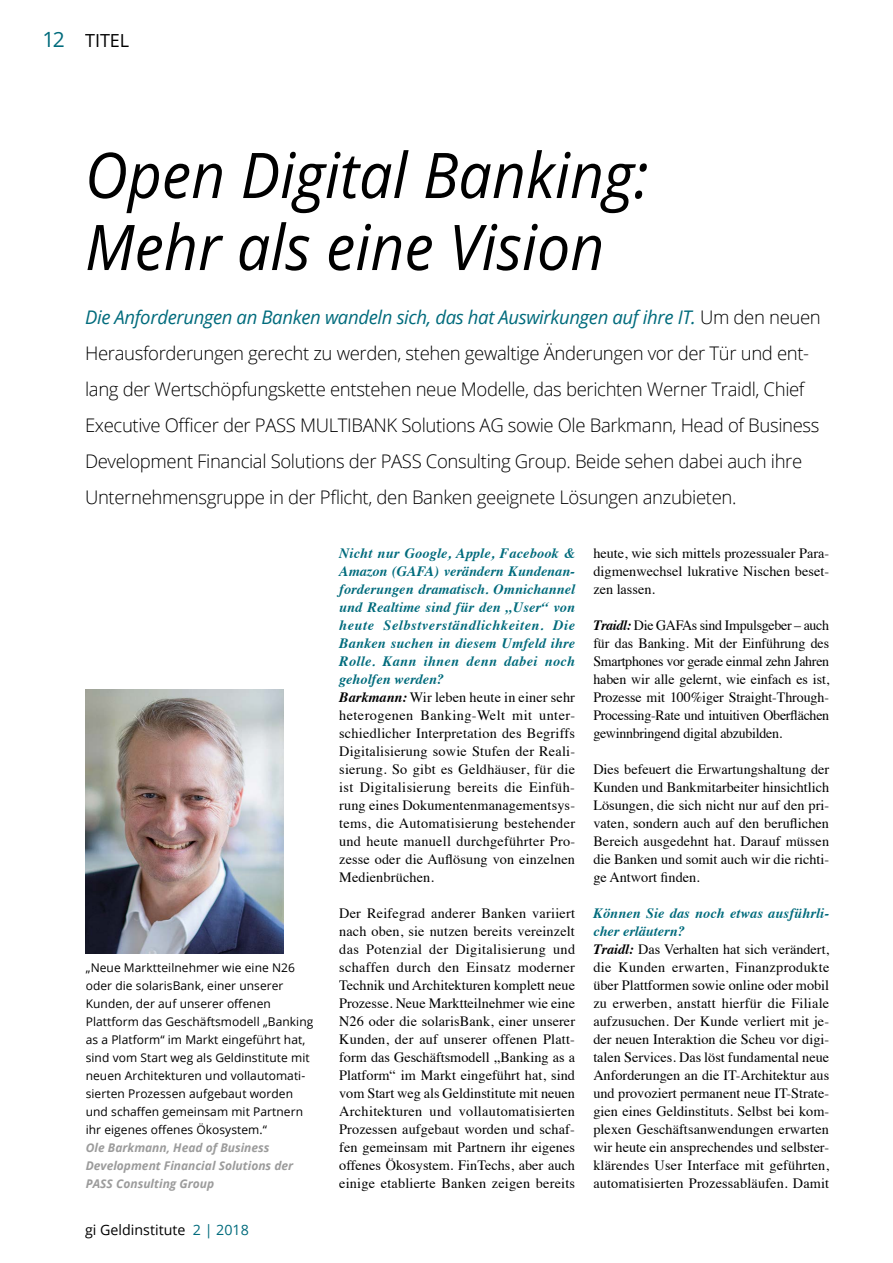
<style>
.page{position:relative;width:893px;height:1263px;background:#fff}
.page>*{position:absolute;margin:0;border:0;box-sizing:border-box;transform-origin:0 0}
.t1{font:italic 63px/72px "Open Sans";color:#000;scale:.94 1}
.t2{font:300 18.75px/36px "Open Sans";letter-spacing:-.02em;color:#000}
.t3{font:18px "Open Sans";color:#000}
.t4{font:14.25px/18px "Times";letter-spacing:.01em;color:#000;text-align:justify}
.t5{font:14.25px "Open Sans";color:#000}
.t6{font:12px/18px "Open Sans";letter-spacing:.005em;color:#000}
.t7{font:italic 700 12px/18px "Open Sans";color:#9c9c9c}
.s1{font-size:21px;color:#006b7c}
.s2{font-weight:400;font-style:italic;color:#006b7c}
.s3{font-weight:700;font-style:italic;color:#006b7c}
.s4{font-weight:700;font-style:italic}
.s5{color:#006b7c}
</style>
<div class="page">
<img style="left:86px;top:690px;width:197px;height:263px">
<p class="t3" style="left:43px;top:28px;width:88px"><span class="s1">12</span> TITEL</p>
<h1 class="t1" style="left:85px;top:137px;width:601px">Open Digital Banking:<br>Mehr als eine Vision</h1>
<p class="t2" style="left:85px;top:299px;width:737px"><span class="s2">Die Anforderungen an Banken wandeln sich, das hat Auswirkungen auf ihre IT.</span> Um den neuen Herausforderungen gerecht zu werden, stehen gewaltige Änderungen vor der Tür und ent&shy;lang der Wertschöpfungskette entstehen neue Modelle, das berichten Werner Traidl, Chief Executive Officer der PASS MULTIBANK Solutions AG sowie Ole Barkmann, Head of Business Development Financial Solutions der PASS Consulting Group. Beide sehen dabei auch ihre Unternehmensgruppe in der Pflicht, den Banken geeignete Lösungen anzubieten.</p>
<p class="t4" style="left:339px;top:543px;width:237px;text-align:left"><span class="s3">Nicht nur Google, Apple, Facebook &amp; Amazon (GAFA) verändern Kundenan&shy;forderungen dramatisch. Omnichannel und Realtime sind für den „User“ von heute Selbstverständlichkeiten. Die Banken suchen in diesem Umfeld ihre Rolle. Kann ihnen denn dabei noch geholfen werden?<br></span><span class="s4">Barkmann:</span> Wir leben heute in einer sehr heterogenen Banking-Welt mit unter&shy;schiedlicher Interpretation des Begriffs Digitalisierung sowie Stufen der Reali&shy;sierung. So gibt es Geldhäuser, für die ist Digitalisierung bereits die Einfüh&shy;rung eines Dokumentenmanagementsys&shy;tems, die Automatisierung bestehender und heute manuell durchgeführter Pro&shy;zesse oder die Auflösung von einzelnen Medienbrüchen.</p>
<p class="t4" style="left:339px;top:903px;width:237px">Der Reifegrad anderer Banken variiert nach oben, sie nutzen bereits vereinzelt das Potenzial der Digitalisierung und schaffen durch den Einsatz moderner Technik und Architekturen komplett neue Prozesse. Neue Marktteilnehmer wie eine N26 oder die solarisBank, einer unserer Kunden, der auf unserer offenen Platt&shy;form das Geschäftsmodell „Banking as a Platform“ im Markt eingeführt hat, sind vom Start weg als Geldinstitute mit neuen Architekturen und vollautomatisierten Prozessen aufgebaut worden und schaf&shy;fen gemeinsam mit Partnern ihr eigenes offenes Ökosystem. FinTechs, aber auch einige etablierte Banken zeigen bereits</p>
<p class="t4" style="left:593px;top:543px;width:237px">heute, wie sich mittels prozessualer Para&shy;digmenwechsel lukrative Nischen beset&shy;zen lassen.</p>
<p class="t4" style="left:593px;top:615px;width:237px"><span class="s4">Traidl:</span> Die GAFAs sind Impulsgeber – auch für das Banking. Mit der Einführung des Smartphones vor gerade einmal zehn Jahren haben wir alle gelernt, wie einfach es ist, Prozesse mit 100%iger Straight-Through-Processing-Rate und intuitiven Oberflächen gewinnbringend digital abzubilden.</p>
<p class="t4" style="left:593px;top:759px;width:237px">Dies befeuert die Erwartungshaltung der Kunden und Bankmitarbeiter hinsichtlich Lösungen, die sich nicht nur auf den pri&shy;vaten, sondern auch auf den beruflichen Bereich ausgedehnt hat. Darauf müssen die Banken und somit auch wir die richti&shy;ge Antwort finden.</p>
<p class="t4" style="left:593px;top:903px;width:237px;text-align:left"><span class="s3">Können Sie das noch etwas ausführli&shy;cher erläutern?<br></span><span class="s4">Traidl:</span> Das Verhalten hat sich verändert, die Kunden erwarten, Finanzprodukte über Plattformen sowie online oder mobil zu erwerben, anstatt hierfür die Filiale aufzusuchen. Der Kunde verliert mit je&shy;der neuen Interaktion die Scheu vor digi&shy;talen Services. Das löst fundamental neue Anforderungen an die IT-Architektur aus und provoziert permanent neue IT-Strate&shy;gien eines Geldinstituts. Selbst bei kom&shy;plexen Geschäftsanwendungen erwarten wir heute ein ansprechendes und selbster&shy;klärendes User Interface mit geführten, automatisierten Prozessabläufen. Damit</p>
<p class="t6" style="left:86px;top:958px;width:229px">„Neue Marktteilnehmer wie eine N26 oder die solarisBank, einer unserer Kunden, der auf unserer offenen Plattform das Geschäftsmodell „Banking as a Platform“ im Markt eingeführt hat, sind vom Start weg als Geldinstitute mit neuen Architekturen und vollautomati&shy;sierten Prozessen aufgebaut worden und schaffen gemeinsam mit Partnern ihr eigenes offenes Ökosystem.“</p>
<p class="t7" style="left:86px;top:1138px;width:209px">Ole Barkmann, Head of Business<br>Development Financial Solutions der<br>PASS Consulting Group</p>
<p class="t5" style="left:85px;top:1220px;width:165px">gi Geldinstitute <span class="s5">2 | 2018</span></p>
</div>
